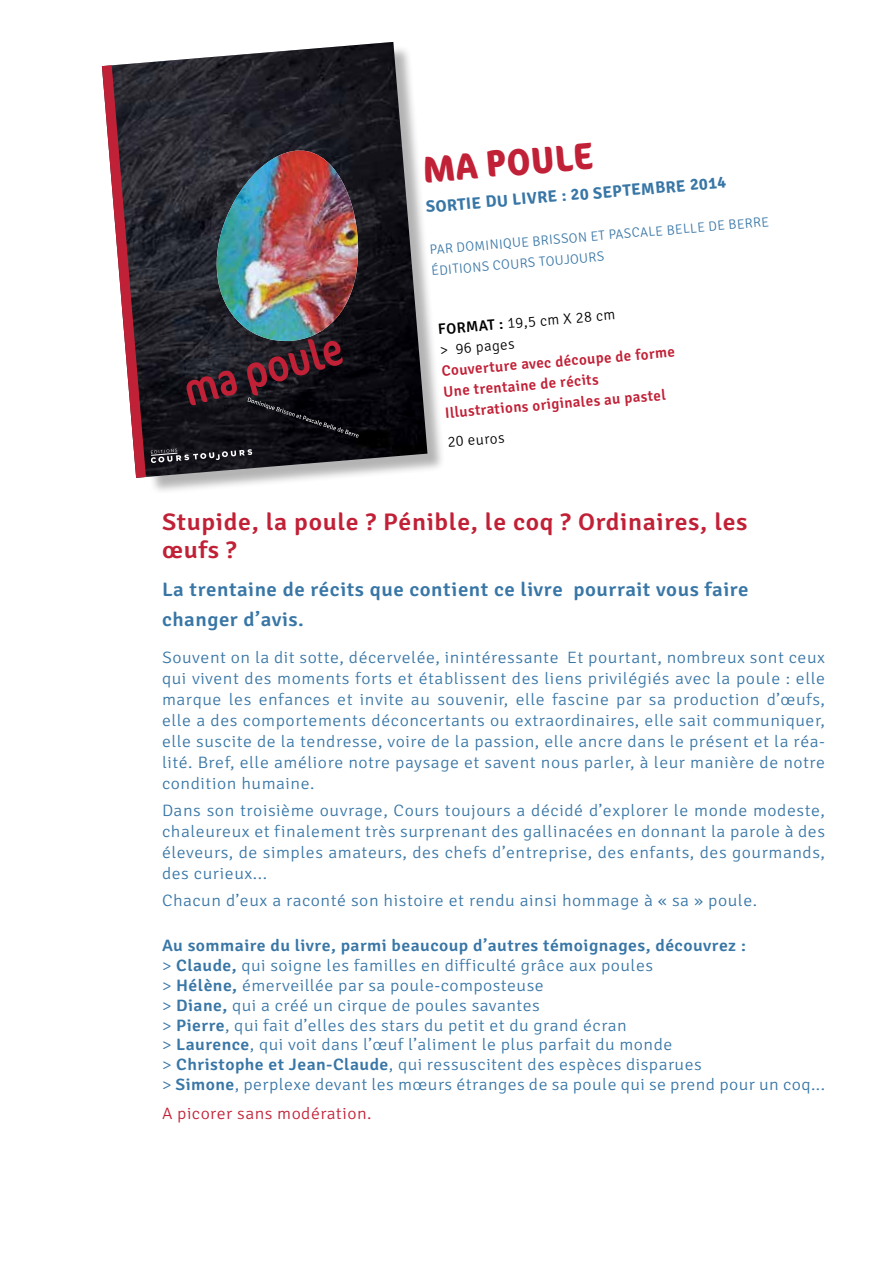
<style>
.page{position:relative;width:893px;height:1263px;background:#fff}
.page>*{position:absolute;margin:0;border:0;box-sizing:border-box;transform-origin:0 0}
.t1{font:700 condensed 37.5px "Cocon";color:#c12137}
.t2{font:600 24px/28.8px "Signika Negative";letter-spacing:.025em;color:#c12137;scale:1.07 1}
.t3{font:600 19.5px/30px "Signika Negative";letter-spacing:.025em;color:#3876a6;scale:1.07 1}
.t4{font:300 16.5px/21px "Signika Negative";letter-spacing:.025em;color:#3876a6;text-align:justify;scale:1.07 1}
.t5{font:700 16.5px "Signika Negative";color:#3876a6}
.t6{font:300 16.5px "Signika Negative";letter-spacing:.025em;color:#c12137;scale:1.07 1}
.t7{font:600 15px/21px "Signika Negative";color:#c12137}
.t8{font:300 15px/20.7px "Signika Negative";color:#000}
.t9{font:300 13.5px "Signika Negative";color:#3876a6}
.s1{font-weight:600}
</style>
<div class="page">
<div style="left:116px;top:45px;width:330px;height:450px;background:#000;opacity:.3"></div>
<img style="left:116px;top:42px;width:311px;height:436px">
<img style="left:102px;top:65px;width:263px;height:413px">
<h1 class="t1" style="left:421px;top:148px;width:172px;rotate:-5deg">Ma poule</h1>
<p class="t5" style="left:425px;top:198px;width:302px;rotate:-5deg">Sortie du livre : 20 septembre 2014</p>
<p class="t9" style="left:429px;top:243px;width:188px;rotate:-5deg">par Dominique Briss on et Pasca</p>
<p class="t9" style="left:648px;top:224px;width:122px;rotate:-5deg">le Belle de Berre</p>
<p class="t9" style="left:431px;top:264px;width:173px;rotate:-5deg">Éditions Cours toujours</p>
<p class="t8" style="left:437px;top:320px;width:179px;rotate:-5deg"><span class="s1">Format :</span> 19,5 cm x 28 cm &gt; 96 pages</p>
<p class="t7" style="left:441px;top:361px;width:237px;rotate:-5deg">Couverture avec découpe de forme<br>Une trentaine de récits<br>Illustrations originales au pastel</p>
<p class="t8" style="left:447px;top:432px;width:59px;rotate:-5deg">20 euros</p>
<h2 class="t2" style="left:162px;top:507px;width:549px">Stupide, la poule ? Pénible, le coq ? Ordinaires, les œufs ?</h2>
<p class="t3" style="left:162px;top:575px;width:550px">La trentaine de récits que contient ce livre pourrait vous faire changer d’avis.</p>
<p class="t4" style="left:162px;top:647px;width:621px">Souvent on la dit sotte, décervelée, inintéressante… Et pourtant, nombreux sont ceux qui vivent des moments forts et établissent des liens privilégiés avec la poule : elle marque les enfances et invite au souvenir, elle fascine par sa production d’œufs, elle a des comportements déconcertants ou extraordinaires, elle sait communiquer, elle suscite de la tendresse, voire de la passion, elle ancre dans le présent et la réa&shy;lité. Bref, elle améliore notre paysage et savent nous parler, à leur manière de notre condition humaine.</p>
<p class="t4" style="left:162px;top:800px;width:621px">Dans son troisième ouvrage, Cours toujours a décidé d’explorer le monde modeste, chaleureux et finalement très surprenant des gallinacées en donnant la parole à des éleveurs, de simples amateurs, des chefs d’entreprise, des enfants, des gourmands, des curieux...</p>
<p class="t4" style="left:162px;top:890px;width:558px">Chacun d’eux a raconté son histoire et rendu ainsi hommage à « sa » poule.</p>
<p class="t4" style="left:162px;top:936px;width:621px;line-height:19.8px;text-align:left"><span class="s1">Au sommaire du livre, parmi beaucoup d’autres témoignages, découvrez :<br></span>&gt; <span class="s1">Claude,</span> qui soigne les familles en difficulté grâce aux poules<br>&gt; <span class="s1">Hélène,</span> émerveillée par sa poule-composteuse<br>&gt; <span class="s1">Diane,</span> qui a créé un cirque de poules savantes<br>&gt; <span class="s1">Pierre</span>, qui fait d’elles des stars du petit et du grand écran<br>&gt; <span class="s1">Laurence</span>, qui voit dans l’œuf l’aliment le plus parfait du monde<br>&gt; <span class="s1">Christophe et Jean-Claude</span>, qui ressuscitent des espèces disparues<br>&gt; <span class="s1">Simone</span>, perplexe devant les mœurs étranges de sa poule qui se prend pour un coq...</p>
<p class="t6" style="left:162px;top:1104px;width:197px">A picorer sans modération.</p>
</div>
